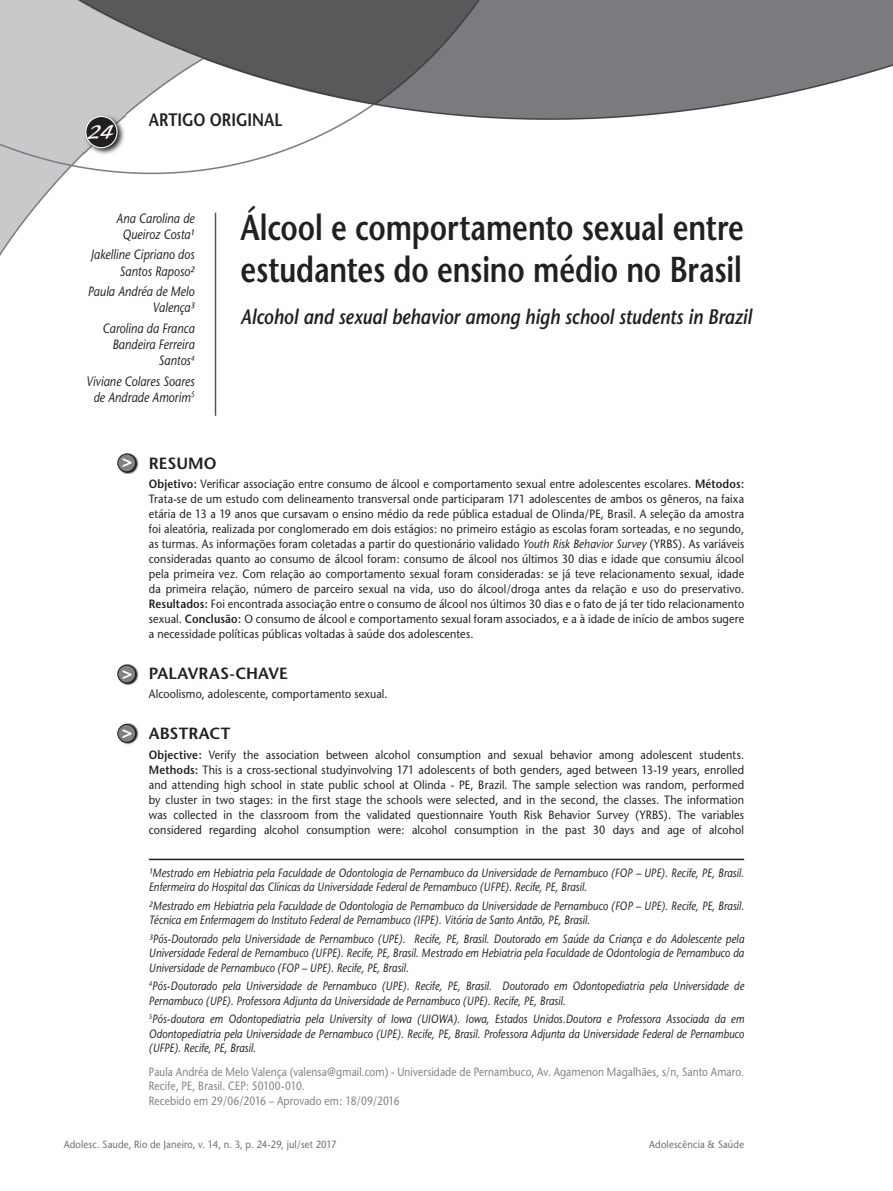
<style>
.page{position:relative;width:893px;height:1191px;background:#fff}
.page>*{position:absolute;margin:0;border:0;box-sizing:border-box;transform-origin:0 0}
.t1{font:600 36px/42px "Stone Sans";letter-spacing:-.005em;color:#231f20;scale:.8 1}
.t2{font:italic 600 21px "Stone Sans";letter-spacing:-.005em;color:#231f20;scale:.85 1}
.t3{font:21px "Blacklight D";color:#fff}
.t4{font:600 18px "Stone Sans";color:#231f20;scale:.85 1}
.t5{font:700 17.25px "Helvetica";color:#fff}
.t6{font:600 16.2px "Stone Sans";letter-spacing:.005em;color:#231f20}
.t7{font:italic 13.5px/16.2px "Stone Sans";letter-spacing:.005em;color:#231f20;text-align:right;scale:.85 1}
.t8{font:12px/15px "Stone Sans";letter-spacing:.01em;color:#231f20;text-align:justify;scale:.9 1}
.t9{font:italic 12px/14.4px "Stone Sans";letter-spacing:.01em;color:#231f20;scale:.85 1}
.t10{font:12px/14.4px "Stone Sans";letter-spacing:.01em;color:#808285;scale:.85 1}
.t11{font:10.5px "Stone Sans";letter-spacing:.02em;color:#6c6d70;scale:.9 1}
.s1{font-weight:600}
.s2{font-style:italic}
</style>
<div class="page">
<img style="left:0;top:0;width:893px;height:745px">
<img style="left:84px;top:114px;width:41px;height:42px">
<div style="left:86px;top:116px;width:31px;height:32px;background:#231f20;border-radius:50%"></div>
<div style="left:85px;top:116px;width:33px;height:32px;border:1px solid #fff;border-radius:50%"></div>
<hr style="left:215px;top:213px;width:1px;height:203px;background:#57585a">
<hr style="left:149px;top:858px;width:595px;height:2px;background:#231f20">
<img style="left:118px;top:453px;width:21px;height:21px">
<div style="left:118px;top:454px;width:18px;height:18px;background:#808285;border-radius:50%"></div>
<div style="left:117px;top:453px;width:19px;height:19px;border:1px solid #231f20;border-radius:50%"></div>
<img style="left:118px;top:664px;width:21px;height:21px">
<div style="left:118px;top:665px;width:18px;height:18px;background:#808285;border-radius:50%"></div>
<div style="left:117px;top:664px;width:19px;height:19px;border:1px solid #231f20;border-radius:50%"></div>
<img style="left:118px;top:723px;width:21px;height:21px">
<div style="left:118px;top:724px;width:18px;height:18px;background:#808285;border-radius:50%"></div>
<div style="left:117px;top:724px;width:19px;height:19px;border:1px solid #231f20;border-radius:50%"></div>
<h2 class="t3" style="left:89px;top:119px;width:27px">24</h2>
<h3 class="t4" style="left:149px;top:109px;width:159px">ARTIGO ORIGINAL</h3>
<p class="t7" style="left:116px;top:210px;width:94px;text-align:center">Ana Carolina de<br>Queiroz Costa¹</p>
<p class="t7" style="left:91px;top:247px;width:124px">Jakelline Cipriano dos<br>Santos Raposo²</p>
<p class="t7" style="left:88px;top:283px;width:127px">Paula Andréa de Melo<br>Valença³</p>
<p class="t7" style="left:102px;top:320px;width:110px">Carolina da Franca<br>Bandeira Ferreira<br>Santos<sup>4</sup></p>
<p class="t7" style="left:86px;top:373px;width:129px;text-align:center">Viviane Colares Soares de Andrade Amorim<sup>5</sup></p>
<h1 class="t1" style="left:241px;top:206px;width:631px">Álcool e comportamento sexual entre estudantes do ensino médio no Brasil</h1>
<h2 class="t2" style="left:241px;top:304px;width:603px">Alcohol and sexual behavior among high school students in Brazil</h2>
<h3 class="t5" style="left:122px;top:451px;width:12px">&gt;</h3>
<h3 class="t5" style="left:122px;top:662px;width:12px">&gt;</h3>
<h3 class="t5" style="left:122px;top:721px;width:12px">&gt;</h3>
<h3 class="t6" style="left:149px;top:453px;width:69px">RESUMO</h3>
<p class="t8" style="left:149px;top:476px;width:663px"><span class="s1">Objetivo:</span> Verificar associação entre consumo de álcool e comportamento sexual entre adolescentes escolares. <span class="s1">Métodos:<br></span>Trata-se de um estudo com delineamento transversal onde participaram 171 adolescentes de ambos os gêneros, na faixa etária de 13 a 19 anos que cursavam o ensino médio da rede pública estadual de Olinda/PE, Brasil. A seleção da amostra foi aleatória, realizada por conglomerado em dois estágios: no primeiro estágio as escolas foram sorteadas, e no segundo, as turmas. As informações foram coletadas a partir do questionário validado <span class="s2">Youth Risk Behavior Survey</span> (YRBS). As variáveis consideradas quanto ao consumo de álcool foram: consumo de álcool nos últimos 30 dias e idade que consumiu álcool pela primeira vez. Com relação ao comportamento sexual foram consideradas: se já teve relacionamento sexual, idade da primeira relação, número de parceiro sexual na vida, uso do álcool/droga antes da relação e uso do preservativo.<br><span class="s1">Resultados:</span> Foi encontrada associação entre o consumo de álcool nos últimos 30 dias e o fato de já ter tido relacionamento sexual. <span class="s1">Conclusão:</span> O consumo de álcool e comportamento sexual foram associados, e a à idade de início de ambos sugere a necessidade políticas públicas voltadas à saúde dos adolescentes.</p>
<h3 class="t6" style="left:149px;top:663px;width:141px">PALAVRAS-CHAVE</h3>
<p class="t8" style="left:149px;top:686px;width:267px">Alcoolismo, adolescente, comportamento sexual.</p>
<h3 class="t6" style="left:149px;top:724px;width:83px">ABSTRACT</h3>
<p class="t8" style="left:149px;top:747px;width:663px"><span class="s1">Objective:</span> Verify the association between alcohol consumption and sexual behavior among adolescent students.<br><span class="s1">Methods:</span> This is a cross-sectional studyinvolving 171 adolescents of both genders, aged between 13-19 years, enrolled and attending high school in state public school at Olinda - PE, Brazil. The sample selection was random, performed by cluster in two stages: in the first stage the schools were selected, and in the second, the classes. The information was collected in the classroom from the validated questionnaire Youth Risk Behavior Survey (YRBS). The variables considered regarding alcohol consumption were: alcohol consumption in the past 30 days and age of alcohol</p>
<p class="t9" style="left:149px;top:865px;width:702px">¹Mestrado em Hebiatria pela Faculdade de Odontologia de Pernambuco da Universidade de Pernambuco (FOP – UPE). Recife, PE, Brasil.<br>Enfermeira do Hospital das Clínicas da Universidade Federal de Pernambuco (UFPE). Recife, PE, Brasil.</p>
<p class="t9" style="left:149px;top:898px;width:702px">²Mestrado em Hebiatria pela Faculdade de Odontologia de Pernambuco da Universidade de Pernambuco (FOP – UPE). Recife, PE, Brasil.<br>Técnica em Enfermagem do Instituto Federal de Pernambuco (IFPE). Vitória de Santo Antão, PE, Brasil.</p>
<p class="t9" style="left:149px;top:931px;width:702px;text-align:justify">³Pós-Doutorado pela Universidade de Pernambuco (UPE). Recife, PE, Brasil. Doutorado em Saúde da Criança e do Adolescente pela Universidade Federal de Pernambuco (UFPE). Recife, PE, Brasil. Mestrado em Hebiatria pela Faculdade de Odontologia de Pernambuco da Universidade de Pernambuco (FOP – UPE). Recife, PE, Brasil.</p>
<p class="t9" style="left:149px;top:979px;width:702px"><sup>4</sup>Pós-Doutorado pela Universidade de Pernambuco (UPE). Recife, PE, Brasil. Doutorado em Odontopediatria pela Universidade de<br>Pernambuco (UPE). Professora Adjunta da Universidade de Pernambuco (UPE). Recife, PE, Brasil.</p>
<p class="t9" style="left:149px;top:1012px;width:702px;text-align:justify"><sup>5</sup>Pós-doutora em Odontopediatria pela University of Iowa (UIOWA). Iowa, Estados Unidos.Doutora e Professora Associada da em Odontopediatria pela Universidade de Pernambuco (UPE). Recife, PE, Brasil. Professora Adjunta da Universidade Federal de Pernambuco (UFPE). Recife, PE, Brasil.</p>
<p class="t10" style="left:149px;top:1064px;width:702px">Paula Andréa de Melo Valença (valensa@gmail.com) - Universidade de Pernambuco, Av. Agamenon Magalhães, s/n, Santo Amaro.<br>Recife, PE, Brasil. CEP: 50100-010.<br>Recebido em 29/06/2016 – Aprovado em: 18/09/2016</p>
<p class="t11" style="left:64px;top:1137px;width:305px">Adolesc. Saude, Rio de Janeiro, v. 14, n. 3, p. 24-29, jul/set 2017</p>
<p class="t11" style="left:649px;top:1137px;width:107px">Adolescência &amp; Saúde</p>
</div>
